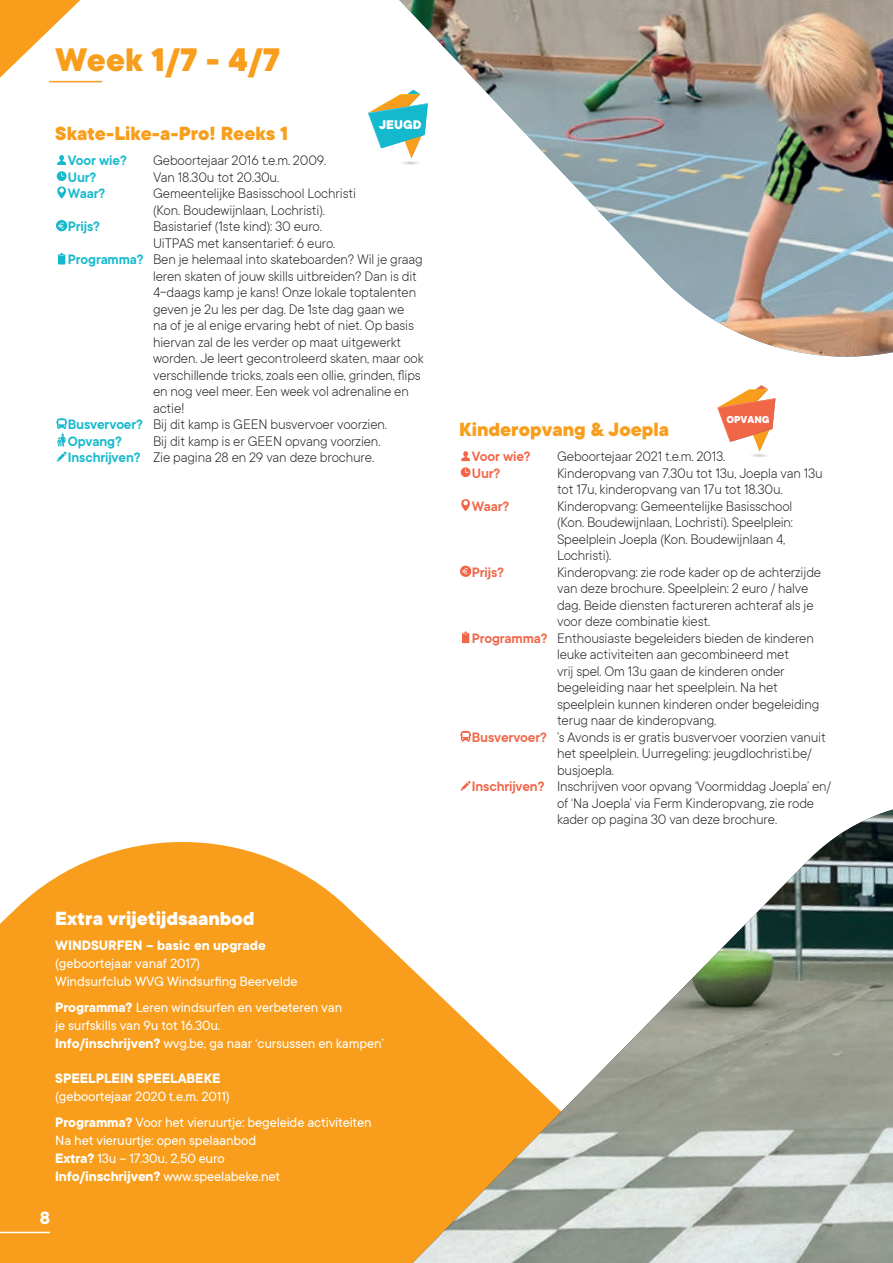
<style>
.page{position:relative;width:893px;height:1263px;background:#fff}
.page>*{position:absolute;margin:0;border:0;box-sizing:border-box;transform-origin:0 0}
.t1{font:800 36px "TT Commons";color:#f89e1c}
.t2{font:800 21px "TT Commons";color:#f89e1c}
.t3{font:800 21px "TT Commons";color:#fff}
.t4{font:700 19.5px "TT Commons";color:#fff}
.t5{font:300 15px/16.5px "TT Commons";letter-spacing:-.01em;color:#231f20}
.t6{font:15px/18px "TT Commons";letter-spacing:-.01em;color:#fff}
.t7{font:700 15px "TT Commons";color:#fff}
.t8{font:600 15px "TT Commons";letter-spacing:-.01em;color:#14b9ce}
.t9{font:600 15px "TT Commons";letter-spacing:-.01em;color:#f26648}
.t10{font:800 13.8px "TT Commons";color:#fff}
.t11{font:800 11.1px "TT Commons";color:#fff}
.s1{font-weight:600;color:#14b9ce}
.s2{font-weight:700}
.s3{font-weight:600;color:#f26648}
</style>
<div class="page">
<img style="left:399px;top:0;width:494px;height:357px">
<svg style="left:57px;top:155px;width:9px;height:10px"></svg>
<svg style="left:57px;top:171px;width:10px;height:10px"></svg>
<svg style="left:57px;top:187px;width:9px;height:12px"></svg>
<svg style="left:56px;top:220px;width:11px;height:11px"></svg>
<svg style="left:58px;top:253px;width:7px;height:11px"></svg>
<svg style="left:56px;top:418px;width:11px;height:28px"></svg>
<svg style="left:57px;top:452px;width:10px;height:10px"></svg>
<svg style="left:461px;top:451px;width:9px;height:10px"></svg>
<svg style="left:461px;top:467px;width:9px;height:10px"></svg>
<svg style="left:461px;top:499px;width:9px;height:12px"></svg>
<svg style="left:460px;top:566px;width:11px;height:11px"></svg>
<svg style="left:462px;top:631px;width:7px;height:12px"></svg>
<svg style="left:460px;top:731px;width:11px;height:11px"></svg>
<img style="left:399px;top:151px;width:30px;height:24px">
<svg style="left:368px;top:90px;width:60px;height:68px"></svg>
<svg style="left:717px;top:385px;width:58px;height:66px"></svg>
<svg style="left:0;top:0;width:94px;height:83px"></svg>
<hr style="left:49px;top:81px;width:53px;height:1px;background:#f89e1c">
<div style="left:0;top:842px;width:310px;height:421px;background:#f89e1c"></div>
<svg style="left:310px;top:782px;width:161px;height:481px;fill:#f89e1c"></svg>
<img style="left:413px;top:809px;width:480px;height:454px">
<hr style="left:0;top:1232px;width:50px;height:1px;background:#fff">
<h1 class="t1" style="left:55px;top:47px;width:226px">Week 1/7 - 4/7</h1>
<p class="t10" style="left:379px;top:117px;width:44px">JEUGD</p>
<h2 class="t2" style="left:55px;top:126px;width:234px">Skate-Like-a-Pro! Reeks 1</h2>
<p class="t8" style="left:68px;top:155px;width:60px">Voor wie?</p>
<p class="t5" style="left:153px;top:153px;width:175px">Geboortejaar 2016 t.e.m. 2009.</p>
<p class="t8" style="left:68px;top:172px;width:30px">Uur?</p>
<p class="t5" style="left:153px;top:170px;width:128px">Van 18.30u tot 20.30u.</p>
<p class="t8" style="left:68px;top:188px;width:39px">Waar?</p>
<p class="t5" style="left:153px;top:186px;width:205px">Gemeentelijke Basisschool Lochristi (Kon. Boudewijnlaan, Lochristi).</p>
<p class="t8" style="left:68px;top:221px;width:34px">Prijs?</p>
<p class="t5" style="left:153px;top:219px;width:170px">Basistarief (1ste kind): 30 euro.</p>
<p class="t5" style="left:153px;top:236px;width:184px">UiTPAS met kansentarief: 6 euro.</p>
<p class="t5" style="left:68px;top:252px;width:356px"><span class="s1">Programma?</span> Ben je helemaal into skateboarden? Wil je graag</p>
<p class="t5" style="left:153px;top:269px;width:265px">leren skaten of jouw skills uitbreiden? Dan is dit</p>
<p class="t5" style="left:153px;top:284px;width:265px">4-daags kamp je kans! Onze lokale toptalenten</p>
<p class="t5" style="left:153px;top:302px;width:253px">geven je 2u les per dag. De 1ste dag gaan we</p>
<p class="t5" style="left:153px;top:318px;width:262px">na of je al enige ervaring hebt of niet. Op basis</p>
<p class="t5" style="left:153px;top:335px;width:250px">hiervan zal de les verder op maat uitgewerkt</p>
<p class="t5" style="left:153px;top:351px;width:272px">worden. Je leert gecontroleerd skaten, maar ook</p>
<p class="t5" style="left:153px;top:367px;width:269px">verschillende tricks, zoals een ollie, grinden, flips</p>
<p class="t5" style="left:153px;top:384px;width:257px">en nog veel meer. Een week vol adrenaline en</p>
<p class="t5" style="left:153px;top:401px;width:33px">actie!</p>
<p class="t5" style="left:68px;top:417px;width:321px"><span class="s1">Busvervoer?</span> Bij dit kamp is GEEN busvervoer voorzien.</p>
<p class="t8" style="left:68px;top:436px;width:55px">Opvang?</p>
<p class="t5" style="left:68px;top:434px;width:314px;text-indent:85px">Bij dit kamp is er GEEN opvang voorzien.<br><span class="s1">Inschrijven?</span> Zie pagina 28 en 29 van deze brochure.</p>
<h2 class="t3" style="left:55px;top:911px;width:201px">Extra vrijetijdsaanbod</h2>
<p class="t7" style="left:55px;top:940px;width:212px">WINDSURFEN – basic en upgrade</p>
<p class="t6" style="left:55px;top:954px;width:244px">(geboortejaar vanaf 2017)<br>Windsurfclub WVG Windsurfing Beervelde</p>
<p class="t6" style="left:55px;top:999px;width:330px"><span class="s2">Programma?</span> Leren windsurfen en verbeteren van<br>je surfskills van 9u tot 16.30u.<br><span class="s2">Info/inschrijven?</span> wvg.be, ga naar ‘cursussen en kampen’</p>
<p class="t7" style="left:55px;top:1073px;width:167px">SPEELPLEIN SPEELABEKE</p>
<p class="t6" style="left:55px;top:1083px;width:318px;line-height:26.5px">(geboortejaar 2020 t.e.m. 2011)<br><span class="s2">Programma?</span> Voor het vieruurtje: begeleide activiteiten</p>
<p class="t6" style="left:55px;top:1132px;width:227px">Na het vieruurtje: open spelaanbod<br><span class="s2">Extra?</span> 13u – 17.30u, 2,50 euro<br><span class="s2">Info/inschrijven?</span> www.speelabeke.net</p>
<h3 class="t4" style="left:40px;top:1211px;width:12px">8</h3>
<p class="t11" style="left:726px;top:413px;width:45px">OPVANG</p>
<h2 class="t2" style="left:459px;top:422px;width:211px">Kinderopvang &amp; Joepla</h2>
<p class="t9" style="left:472px;top:451px;width:60px">Voor wie?</p>
<p class="t5" style="left:557px;top:450px;width:170px">Geboortejaar 2021 t.e.m. 2013.</p>
<p class="t9" style="left:472px;top:468px;width:30px">Uur?</p>
<p class="t5" style="left:557px;top:466px;width:267px">Kinderopvang van 7.30u tot 13u, Joepla van 13u tot 17u, kinderopvang van 17u tot 18.30u.</p>
<p class="t9" style="left:472px;top:501px;width:39px">Waar?</p>
<p class="t5" style="left:557px;top:499px;width:238px">Kinderopvang: Gemeentelijke Basisschool (Kon. Boudewijnlaan, Lochristi). Speelplein:<br>Speelplein Joepla (Kon. Boudewijnlaan 4, Lochristi).</p>
<p class="t9" style="left:472px;top:567px;width:34px">Prijs?</p>
<p class="t5" style="left:557px;top:565px;width:266px">Kinderopvang: zie rode kader op de achterzijde</p>
<p class="t5" style="left:557px;top:582px;width:253px">van deze brochure. Speelplein: 2 euro / halve</p>
<p class="t5" style="left:557px;top:598px;width:258px">dag. Beide diensten factureren achteraf als je</p>
<p class="t5" style="left:557px;top:615px;width:155px">voor deze combinatie kiest.</p>
<p class="t5" style="left:472px;top:631px;width:344px"><span class="s3">Programma?</span> Enthousiaste begeleiders bieden de kinderen</p>
<p class="t5" style="left:557px;top:648px;width:234px">leuke activiteiten aan gecombineerd met</p>
<p class="t5" style="left:557px;top:664px;width:229px">vrij spel. Om 13u gaan de kinderen onder</p>
<p class="t5" style="left:557px;top:681px;width:222px">begeleiding naar het speelplein. Na het</p>
<p class="t5" style="left:557px;top:697px;width:264px">speelplein kunnen kinderen onder begeleiding</p>
<p class="t5" style="left:557px;top:714px;width:161px">terug naar de kinderopvang.</p>
<p class="t5" style="left:472px;top:730px;width:356px"><span class="s3">Busvervoer?</span> ’s Avonds is er gratis busvervoer voorzien vanuit</p>
<p class="t5" style="left:557px;top:747px;width:256px">het speelplein. Uurregeling: jeugdlochristi.be/</p>
<p class="t5" style="left:557px;top:763px;width:58px">busjoepla.</p>
<p class="t5" style="left:472px;top:780px;width:361px"><span class="s3">Inschrijven?</span> Inschrijven voor opvang ‘Voormiddag Joepla’ en/</p>
<p class="t5" style="left:557px;top:796px;width:259px">of ‘Na Joepla’ via Ferm Kinderopvang, zie rode</p>
<p class="t5" style="left:557px;top:813px;width:222px">kader op pagina 30 van deze brochure.</p>
</div>
